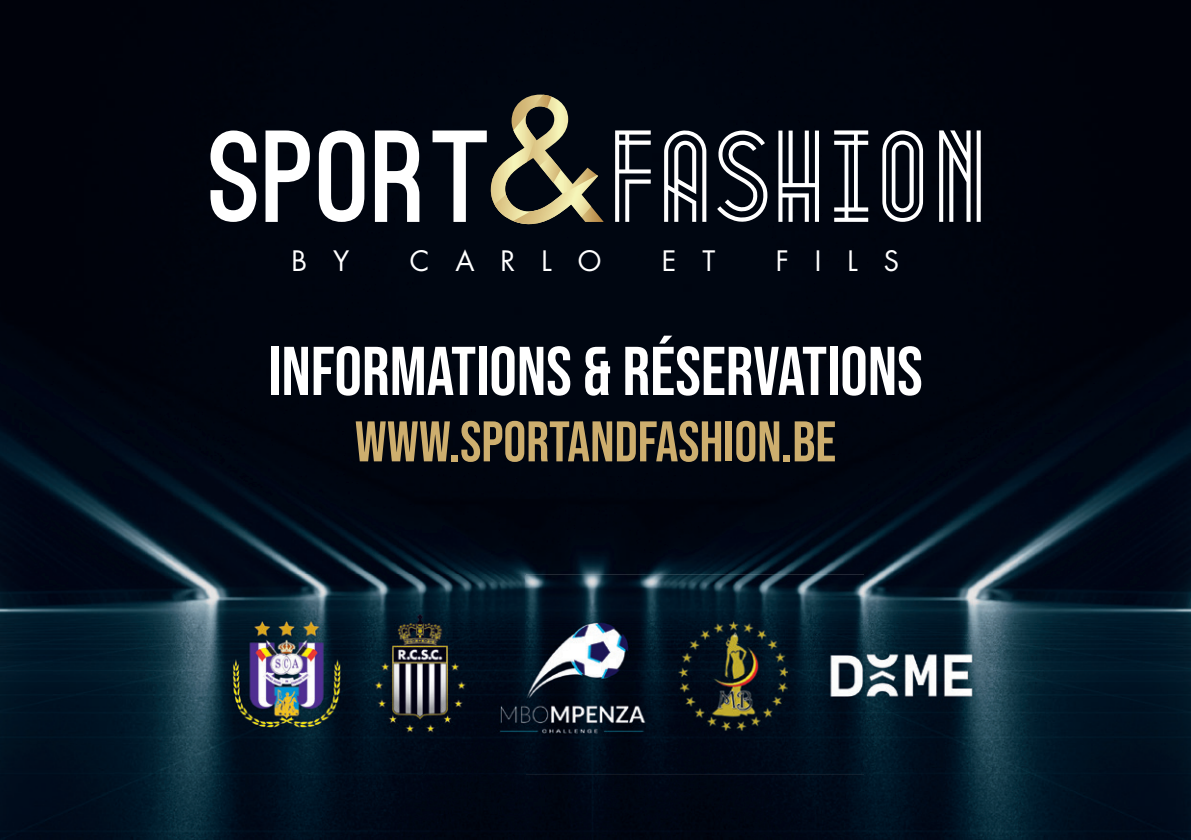
<style>
.page{position:relative;width:1191px;height:840px;background:#fff}
.page>*{position:absolute;margin:0;border:0;box-sizing:border-box;transform-origin:0 0}
.t1{font:114.2px "Metropolis 1920";letter-spacing:.01em;color:#fff}
.t2{font:68.8px "Bebas Neue";color:#fff}
.t3{font:57px "Bebas Neue";color:#cdae6e}
.t4{font:27.4px "Futura Std";letter-spacing:.95em;color:#fff}
.s1{font-family:"Ostrich Sans";font-weight:900;font-size:123.8px}
</style>
<div class="page">
<img style="left:0;top:0;width:1191px;height:839px">
<img style="left:186px;top:574px;width:678px;height:199px">
<svg style="left:491px;top:94px;width:113px;height:130px;background:#535141"></svg>
<img style="left:678px;top:620px;width:110px;height:110px">
<img style="left:810px;top:634px;width:182px;height:82px">
<h1 class="t1" style="left:210px;top:82px;width:786px"><span class="s1">SPORT</span> FASHION</h1>
<p class="t4" style="left:291px;top:243px;width:59px">B Y</p>
<p class="t4" style="left:410px;top:243px;width:193px">CARLO</p>
<p class="t4" style="left:662px;top:243px;width:55px">E T</p>
<p class="t4" style="left:776px;top:243px;width:125px">FILS</p>
<p class="t2" style="left:268px;top:332px;width:656px">INFORMATIONS &amp; RÉSERVATIONS</p>
<p class="t3" style="left:355px;top:409px;width:483px">WWW.SPORTANDFASHION.BE</p>
</div>
